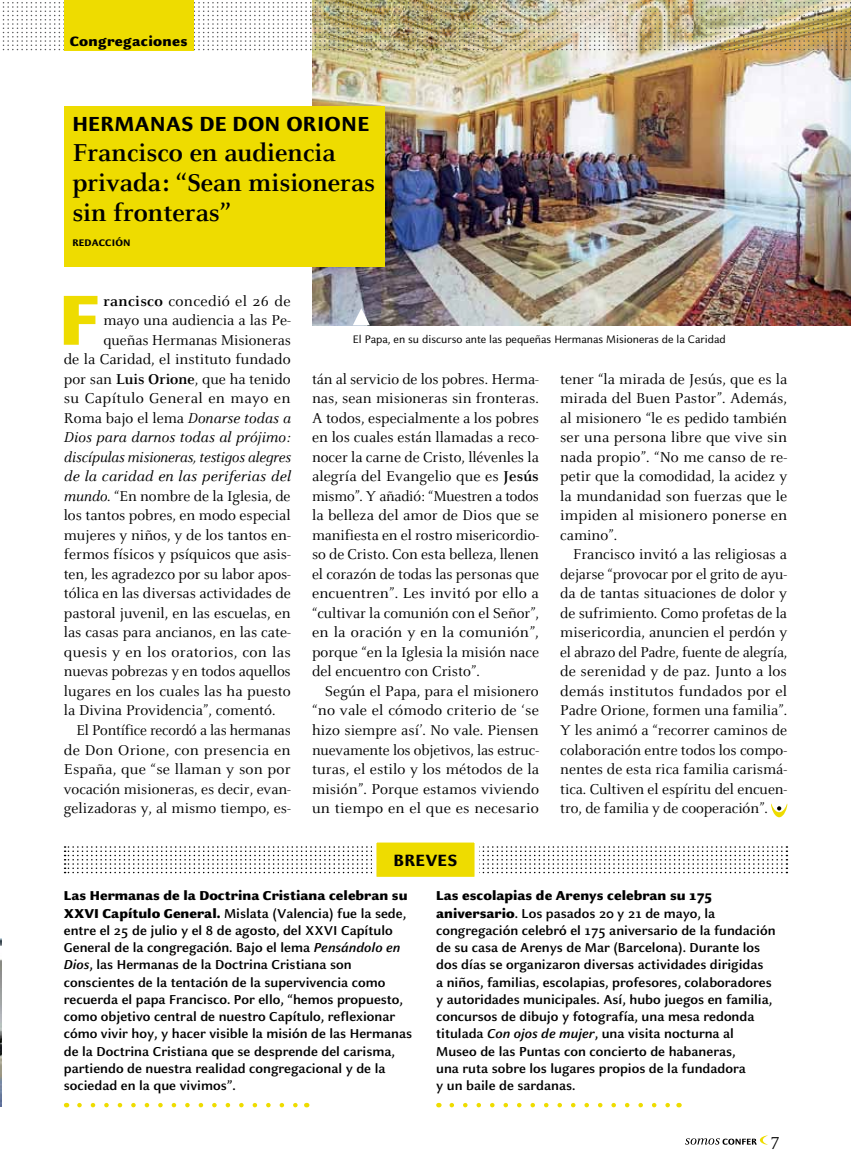
<style>
.page{position:relative;width:851px;height:1170px;background:#fff}
.page>*{position:absolute;margin:0;border:0;box-sizing:border-box;transform-origin:0 0}
.t1{font:900 78.3px "Celeste Sans Pro";color:#eedc00}
.t2{font:700 27px/30px "Celeste Pro";color:#000}
.t3{font:800 22.5px "Celeste Sans Pro";letter-spacing:.01em;color:#000}
.t4{font:800 18px "Celeste Sans Pro";letter-spacing:.01em;color:#000}
.t5{font:18px "Celeste Pro";color:#000}
.t6{font:15.75px/19.5px "Celeste Pro";color:#000;text-align:justify}
.t7{font:italic 15.75px "Celeste Pro";letter-spacing:.005em;color:#000}
.t8{font:15.75px "Celeste Pro";letter-spacing:.02em;color:#000}
.t9{font:900 15px "Celeste Sans Pro";letter-spacing:.02em;color:#000}
.t10{font:700 14.25px/17.2px "Celeste Sans Pro";color:#000}
.t11{font:12px "Celeste Sans Pro";color:#000}
.t12{font:800 10.5px "Celeste Sans Pro";letter-spacing:.01em;color:#000}
.s1{font-weight:700}
.s2{font-style:italic}
.s3{font-weight:900}
</style>
<div class="page">
<svg style="left:685px;top:1135px;width:82px;height:9px"></svg>
<svg style="left:79px;top:1102px;width:219px;height:5px"></svg>
<svg style="left:451px;top:1102px;width:219px;height:5px"></svg>
<svg style="left:65px;top:846px;width:722px;height:27px"></svg>
<div style="left:374px;top:840px;width:102px;height:39px;background:#eedc00"></div>
<div style="left:372px;top:838px;width:107px;height:43px;border:4px solid #fff"></div>
<img style="left:312px;top:0;width:538px;height:325px">
<img style="left:0;top:938px;width:2px;height:168px">
<div style="left:64px;top:106px;width:320px;height:161px;background:#eedc00"></div>
<svg style="left:771px;top:803px;width:16px;height:14px"></svg>
<svg style="left:353px;top:308px;width:17px;height:17px"></svg>
<img style="left:2px;top:2px;width:849px;height:48px">
<div style="left:64px;top:0;width:129px;height:50px;background:#eedc00"></div>
<p class="t9" style="left:70px;top:31px;width:119px">Congregaciones</p>
<h3 class="t3" style="left:72px;top:110px;width:298px">HERMANAS DE DON ORION E</h3>
<h2 class="t2" style="left:72px;top:137px;width:304px">Francisco en audiencia privada: “Sean misioneras sin fronteras”</h2>
<p class="t12" style="left:72px;top:236px;width:58px">REDACCIÓN</p>
<h1 class="t1" style="left:59px;top:268px;width:42px">F</h1>
<p class="t8" style="left:103px;top:291px;width:189px"><span class="s1">rancisco</span> concedió el 26 de</p>
<p class="t6" style="left:103px;top:310px;width:189px">mayo una audiencia a las Pe-</p>
<p class="t6" style="left:103px;top:330px;width:189px">queñas Hermanas Misioneras</p>
<p class="t6" style="left:64px;top:349px;width:228px">de la Caridad, el instituto fundado</p>
<p class="t6" style="left:64px;top:369px;width:228px">por san <span class="s1">Luis Orione</span>, que ha tenido</p>
<p class="t8" style="left:64px;top:389px;width:228px">su Capítulo General en mayo en</p>
<p class="t6" style="left:64px;top:408px;width:228px">Roma bajo el lema <span class="s2">Donarse todas a</span></p>
<p class="t7" style="left:64px;top:427px;width:228px">Dios para darnos todas al prójimo:</p>
<p class="t7" style="left:64px;top:447px;width:228px">discípulas misioneras, testigos alegres</p>
<p class="t7" style="left:64px;top:466px;width:228px">de la caridad en las periferias del</p>
<p class="t6" style="left:64px;top:486px;width:228px"><span class="s2">mundo</span>. “En nombre de la Iglesia, de</p>
<p class="t6" style="left:64px;top:505px;width:228px">los tantos pobres, en modo especial</p>
<p class="t6" style="left:64px;top:525px;width:228px">mujeres y niños, y de los tantos en-</p>
<p class="t6" style="left:64px;top:544px;width:228px">fermos físicos y psíquicos que asis-</p>
<p class="t6" style="left:64px;top:564px;width:228px">ten, les agradezco por su labor apos-</p>
<p class="t6" style="left:64px;top:583px;width:228px">tólica en las diversas actividades de</p>
<p class="t6" style="left:64px;top:603px;width:228px">pastoral juvenil, en las escuelas, en</p>
<p class="t6" style="left:64px;top:622px;width:228px">las casas para ancianos, en las cate-</p>
<p class="t6" style="left:64px;top:642px;width:228px">quesis y en los oratorios, con las</p>
<p class="t6" style="left:64px;top:661px;width:228px">nuevas pobrezas y en todos aquellos</p>
<p class="t6" style="left:64px;top:681px;width:228px">lugares en los cuales las ha puesto</p>
<p class="t6" style="left:64px;top:700px;width:213px">la Divina Providencia”, comentó.</p>
<p class="t6" style="left:77px;top:720px;width:216px">El Pontífice recordó a las hermanas</p>
<p class="t6" style="left:64px;top:739px;width:228px">de Don Orione, con presencia en</p>
<p class="t6" style="left:64px;top:759px;width:228px">España, que “se llaman y son por</p>
<p class="t6" style="left:64px;top:778px;width:228px">vocación misioneras, es decir, evan-</p>
<p class="t6" style="left:64px;top:798px;width:228px">gelizadoras y, al mismo tiempo, es-</p>
<p class="t11" style="left:353px;top:331px;width:374px">El Papa, en su discurso ante las pequeñas Hermanas Misioneras de la Caridad</p>
<p class="t6" style="left:560px;top:369px;width:228px">tener “la mirada de Jesús, que es la mirada del Buen Pastor”. Además, al misionero “le es pedido también ser una persona libre que vive sin nada propio”. “No me canso de re&shy;petir que la comodidad, la acidez y la mundanidad son fuerzas que le impiden al misionero ponerse en camino”.</p>
<p class="t6" style="left:560px;top:544px;width:228px;text-indent:13px">Francisco invitó a las religiosas a dejarse “provocar por el grito de ayu&shy;da de tantas situaciones de dolor y de sufrimiento. Como profetas de la misericordia, anuncien el perdón y el abrazo del Padre, fuente de alegría, de serenidad y de paz. Junto a los demás institutos fundados por el Padre Orione, formen una familia”.<br>Y les animó a “recorrer caminos de colaboración entre todos los compo&shy;nentes de esta rica familia carismá&shy;tica. Cultiven el espíritu del encuen&shy;tro, de familia y de cooperación”.</p>
<p class="t6" style="left:312px;top:369px;width:228px">tán al servicio de los pobres. Herma&shy;nas, sean misioneras sin fronteras.<br>A todos, especialmente a los pobres en los cuales están llamadas a reco&shy;nocer la carne de Cristo, llévenles la alegría del Evangelio que es <span class="s1">Jesús </span>mismo”. Y añadió: “Muestren a todos la belleza del amor de Dios que se manifiesta en el rostro misericordio&shy;so de Cristo. Con esta belleza, llenen el corazón de todas las personas que encuentren”. Les invitó por ello a “cultivar la comunión con el Señor”, en la oración y en la comunión”, porque “en la Iglesia la misión nace del encuentro con Cristo”.</p>
<p class="t6" style="left:312px;top:681px;width:228px;text-indent:13px">Según el Papa, para el misionero “no vale el cómodo criterio de ‘se hizo siempre así’. No vale. Piensen nuevamente los objetivos, las estruc&shy;turas, el estilo y los métodos de la misión”. Porque estamos viviendo un tiempo en el que es necesario</p>
<p class="t4" style="left:393px;top:848px;width:65px">BREVES</p>
<p class="t10" style="left:64px;top:886px;width:350px"><span class="s3">Las Hermanas de la Doctrina Cristiana celebran su XXVI Capítulo General.</span> Mislata (Valencia) fue la sede, entre el 25 de julio y el 8 de agosto, del XXVI Capítulo General de la congregación. Bajo el lema <span class="s2">Pensándolo en Dios</span>, las Hermanas de la Doctrina Cristiana son conscientes de la tentación de la supervivencia como recuerda el papa Francisco. Por ello, “hemos propuesto, como objetivo central de nuestro Capítulo, reflexionar cómo vivir hoy, y hacer visible la misión de las Hermanas de la Doctrina Cristiana que se desprende del carisma, partiendo de nuestra realidad congregacional y de la sociedad en la que vivimos”.</p>
<p class="t10" style="left:436px;top:886px;width:341px"><span class="s3">Las escolapias de Arenys celebran su 175 aniversario</span>. Los pasados 20 y 21 de mayo, la congregación celebró el 175 aniversario de la fundación de su casa de Arenys de Mar (Barcelona). Durante los dos días se organizaron diversas actividades dirigidas<br>a niños, familias, escolapias, profesores, colaboradores y autoridades municipales. Así, hubo juegos en familia, concursos de dibujo y fotografía, una mesa redonda titulada <span class="s2">Con ojos de mujer</span>, una visita nocturna al Museo de las Puntas con concierto de habaneras,<br>una ruta sobre los lugares propios de la fundadora<br>y un baile de sardanas.</p>
<p class="t5" style="left:770px;top:1127px;width:10px">7</p>
</div>
